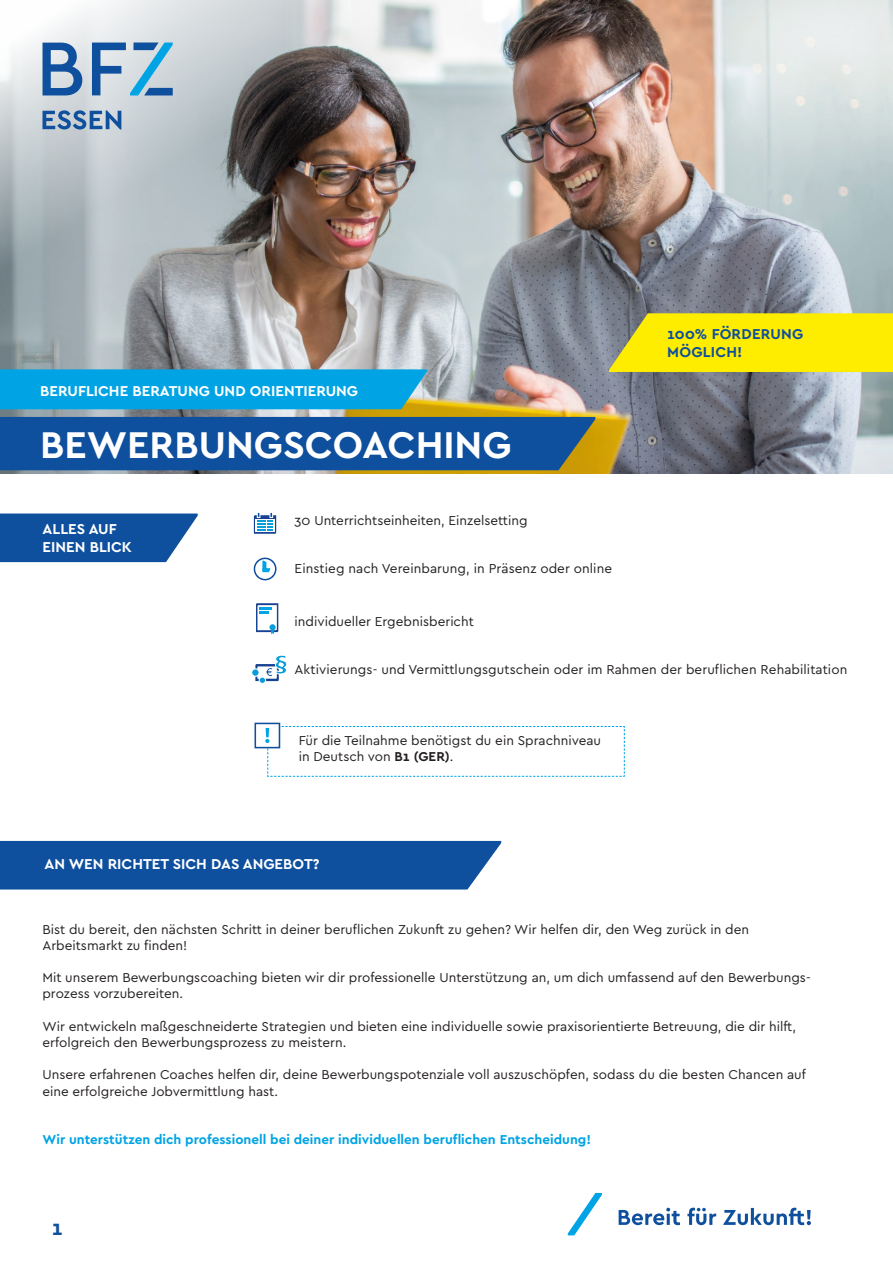
<style>
.page{position:relative;width:893px;height:1263px;background:#fff}
.page>*{position:absolute;margin:0;border:0;box-sizing:border-box;transform-origin:0 0}
.Bodytype_kleiner_Einzug{font:700 39px "Cera Pro";color:#fff}
.t1{font:700 21px "Cera Pro";color:#0e4f9e}
.Bodytype_kleiner_Einzug-2{font:700 15px/18px "Cera Pro";color:#fff}
.t2{font:700 15px "Cera Pro";letter-spacing:.015em;color:#0e4f9e}
.Bodytype{font:13.5px/16.2px "Cera Pro";color:#231f20}
.Bodytype_9p{font:13.5px "Cera Pro";letter-spacing:.005em;color:#231f20}
.Bodytype-2{font:700 13.5px "Cera Pro";color:#00a4e4}
.s1{font-weight:700}
</style>
<div class="page">
<img style="left:0;top:0;width:893px;height:473px">
<div style="left:0;top:841px;width:501px;height:48px;background:#0e4f9e"></div>
<svg style="left:0;top:513px;width:198px;height:49px;background:#225da6"></svg>
<div style="left:0;top:417px;width:595px;height:53px;background:#0e4f9e"></div>
<div style="left:0;top:369px;width:427px;height:40px;background:#00a4e4"></div>
<svg style="left:609px;top:313px;width:284px;height:59px;background:#f4e40a"></svg>
<svg style="left:43px;top:43px;width:39px;height:52px;background:#638bba"></svg>
<svg style="left:92px;top:43px;width:81px;height:52px;background:#88b0cf"></svg>
<svg style="left:43px;top:110px;width:78px;height:20px;background:#7395bc"></svg>
<svg style="left:254px;top:512px;width:22px;height:22px"></svg>
<svg style="left:254px;top:558px;width:22px;height:22px"></svg>
<div style="left:255px;top:559px;width:20px;height:20px;background:#fff;border-radius:50%"></div>
<svg style="left:262px;top:560px;width:8px;height:12px"></svg>
<svg style="left:256px;top:603px;width:22px;height:31px"></svg>
<div style="left:259px;top:677px;width:7px;height:6px;background:#099eda;border-radius:50%"></div>
<div style="left:259px;top:676px;width:7px;height:8px;border:1px solid #fff;border-radius:50%"></div>
<div style="left:251px;top:668px;width:9px;height:9px;border:1px solid #fff;border-radius:50%"></div>
<svg style="left:255px;top:655px;width:32px;height:26px"></svg>
<svg style="left:619px;top:1208px;width:192px;height:17px"></svg>
<svg style="left:568px;top:1193px;width:34px;height:42px"></svg>
<svg style="left:265px;top:726px;width:360px;height:51px"></svg>
<div style="left:255px;top:723px;width:25px;height:25px;border:2px solid #0e4f9e"></div>
<p class="Bodytype_kleiner_Einzug-2" style="left:40px;top:381px;width:319px">BERUFLICHE BERATUNG UND ORIENTIERUNG</p>
<p class="Bodytype_kleiner_Einzug" style="left:40px;top:419px;width:473px">BEWERBUNGSCOACHING</p>
<p class="Bodytype_kleiner_Einzug-2" style="left:43px;top:519px;width:91px">ALLES AUF<br>EINEN BLICK</p>
<p class="Bodytype" style="left:295px;top:512px;width:234px">30 Unterrichtseinheiten, Einzelsetting</p>
<p class="Bodytype_9p" style="left:295px;top:559px;width:319px">Einstieg nach Vereinbarung, in Präsenz oder online</p>
<p class="t2" style="left:667px;top:324px;width:138px">100% FÖRDERUNG</p>
<p class="t2" style="left:667px;top:342px;width:77px">MÖGLICH!</p>
<p class="Bodytype" style="left:295px;top:613px;width:181px">individueller Ergebnisbericht</p>
<p class="Bodytype_9p" style="left:295px;top:660px;width:554px">Aktivierungs- und Vermittlungsgutschein oder im Rahmen der beruflichen Rehabilitation</p>
<p class="Bodytype" style="left:299px;top:732px;width:304px;line-height:15.8px">Für die Teilnahme benötigst du ein Sprachniveau in Deutsch von <span class="s1">B1 (GER)</span>.</p>
<p class="Bodytype_kleiner_Einzug-2" style="left:45px;top:854px;width:276px">AN WEN RICHTET SICH DAS ANGEBOT?</p>
<p class="Bodytype" style="left:42px;top:920px;width:708px">Bist du bereit, den nächsten Schritt in deiner beruflichen Zukunft zu gehen? Wir helfen dir, den Weg zurück in den</p>
<p class="Bodytype" style="left:42px;top:937px;width:146px">Arbeitsmarkt zu finden!</p>
<p class="Bodytype" style="left:42px;top:969px;width:770px">Mit unserem Bewerbungscoaching bieten wir dir professionelle Unterstützung an, um dich umfassend auf den Bewerbungs&shy;prozess vorzubereiten.</p>
<p class="Bodytype" style="left:42px;top:1018px;width:755px">Wir entwickeln maßgeschneiderte Strategien und bieten eine individuelle sowie praxisorientierte Betreuung, die dir hilft, erfolgreich den Bewerbungsprozess zu meistern.</p>
<p class="Bodytype" style="left:42px;top:1066px;width:765px">Unsere erfahrenen Coaches helfen dir, deine Bewerbungspotenziale voll auszuschöpfen, sodass du die besten Chancen auf eine erfolgreiche Jobvermittlung hast.</p>
<p class="Bodytype-2" style="left:42px;top:1131px;width:550px">Wir unterstützen dich professionell bei deiner individuellen beruflichen Entscheidung!</p>
<p class="t1" style="left:52px;top:1214px;width:12px">1</p>
</div>
